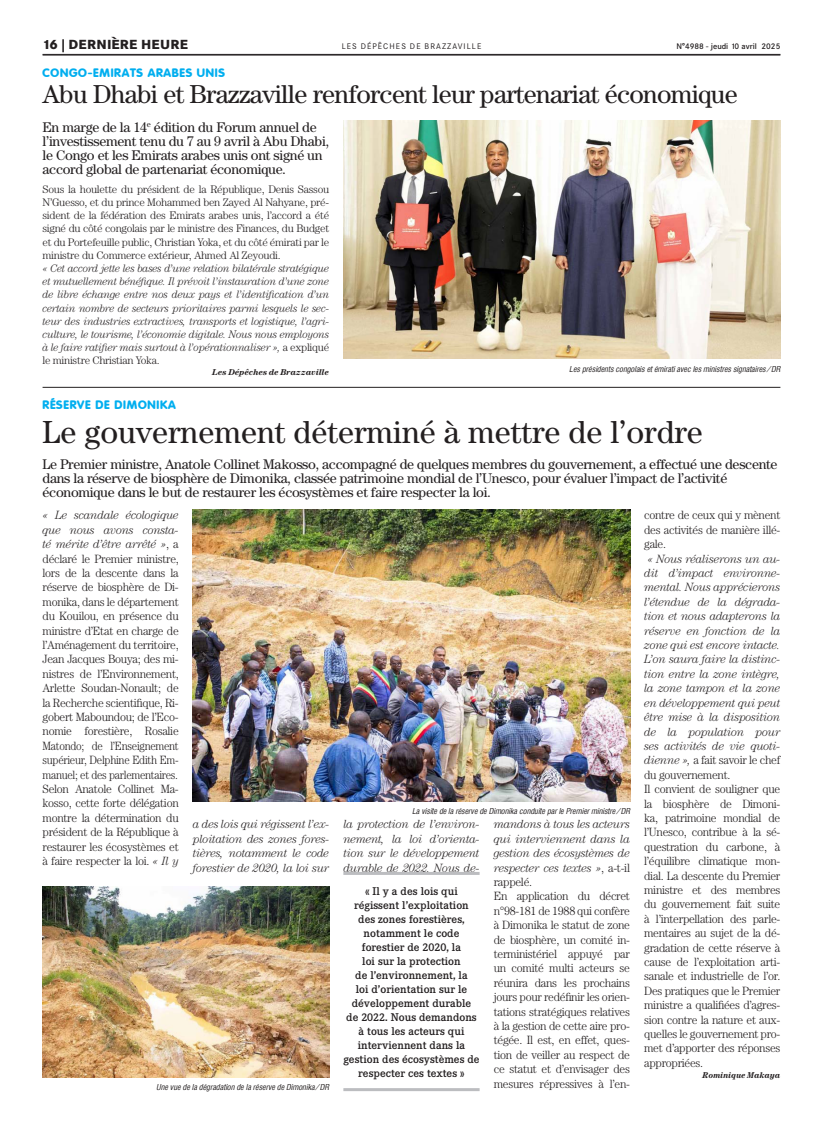
<style>
.page{position:relative;width:823px;height:1134px;background:#fff}
.page>*{position:absolute;margin:0;border:0;box-sizing:border-box;transform-origin:0 0}
.t1{font:32px "Century";color:#231f20}
.t2{font:26px "Century";letter-spacing:-.025em;color:#231f20}
.t3{font:14px/14px "Century";letter-spacing:-.02em;color:#231f20}
.t4{font:800 13px "Corporate SBQ";letter-spacing:.02em;color:#231f20}
.t5{font:300 12px/14.4px "Century";letter-spacing:-.025em;color:#231f20;text-align:justify;scale:.96 1}
.t6{font:italic 300 12px/14.4px "Century";letter-spacing:-.025em;color:#231f20;text-align:justify;scale:.96 1}
.t7{font:800 12px "Corporate Rounded";letter-spacing:.06em;color:#00aeef}
.t8{font:italic 300 11px/13.2px "Century";letter-spacing:-.025em;color:#231f20;text-align:justify;scale:.95 1}
.t9{font:300 11px/13.2px "Century";letter-spacing:-.025em;color:#231f20;text-align:justify}
.t10{font:500 11px/14px "Corporate EBQ";color:#231f20;text-align:center}
.t11{font:italic 700 8.5px "Century";color:#231f20}
.t12{font:italic 700 8.5px "Century";color:#231f20;scale:.96 1}
.t13{font:italic 8px "Corporate Condensed";color:#231f20}
.t14{font:8px "Corporate SBQ";letter-spacing:.135em;color:#231f20}
.t15{font:500 8px "Corporate SBQ";color:#231f20}
.s1{font-style:normal}
.s2{font-style:italic}
</style>
<div class="page">
<hr style="left:43px;top:54px;width:737px;height:1px;background:#231f20">
<hr style="left:43px;top:55px;width:737px;height:1px;background:#231f20">
<img style="left:343px;top:121px;width:437px;height:238px">
<hr style="left:43px;top:387px;width:737px;height:1px;background:#231f20">
<hr style="left:343px;top:872px;width:136px;height:3px;background:#bcbdc0">
<hr style="left:343px;top:1088px;width:136px;height:3px;background:#bcbdc0">
<img style="left:193px;top:510px;width:436px;height:291px">
<img style="left:43px;top:886px;width:286px;height:191px">
<p class="t4" style="left:43px;top:36px;width:147px">16 | DERNIÈRE HEURE</p>
<p class="t14" style="left:341px;top:41px;width:141px">LES DÉPÊCHES DE BRAZZAVILLE</p>
<p class="t15" style="left:676px;top:42px;width:105px">N°4988 - jeudi 10 avril 2025</p>
<p class="t7" style="left:43px;top:66px;width:184px">CONGO-EMIRATS ARABES UNIS</p>
<h2 class="t2" style="left:43px;top:79px;width:696px">Abu Dhabi et Brazzaville renforcent leur partenariat économique</h2>
<p class="t3" style="left:43px;top:120px;width:288px">En marge de la 14<sup>e</sup> édition du Forum annuel de l’investissement tenu du 7 au 9 avril à Abu Dhabi, le Congo et les Emirats arabes unis ont signé un accord global de partenariat économique.</p>
<p class="t9" style="left:43px;top:182px;width:288px">Sous la houlette du président de la République, Denis Sassou N’Guesso, et du prince Mohammed ben Zayed Al Nahyane, pré&shy;sident de la fédération des Emirats arabes unis, l’accord a été signé du côté congolais par le ministre des Finances, du Budget et du Portefeuille public, Christian Yoka, et du côté émirati par le ministre du Commerce extérieur, Ahmed Al Zeyoudi.</p>
<p class="t8" style="left:43px;top:262px;width:303px">« Cet accord jette les bases d’une relation bilatérale stratégique et mutuellement bénéfique. Il prévoit l’instauration d’une zone de libre échange entre nos deux pays et l’identification d’un certain nombre de secteurs prioritaires parmi lesquels le sec&shy;teur des industries extractives, transports et logistique, l’agri&shy;culture, le tourisme, l’économie digitale. Nous nous employons à le faire ratifier mais surtout à l’opérationnaliser », <span class="s1">a expliqué le ministre Christian Yoka.</span></p>
<p class="t11" style="left:212px;top:368px;width:118px">Les Dépêches de Brazzaville</p>
<p class="t13" style="left:569px;top:364px;width:212px">Les présidents congolais et émirati avec les ministres signataires / DR</p>
<p class="t7" style="left:43px;top:398px;width:135px">RÉSERVE DE DIMONIKA</p>
<h1 class="t1" style="left:43px;top:414px;width:661px">Le gouvernement déterminé à mettre de l’ordre</h1>
<p class="t3" style="left:43px;top:457px;width:736px">Le Premier ministre, Anatole Collinet Makosso, accompagné de quelques membres du gouvernement, a effectué une descente dans la réserve de biosphère de Dimonika, classée patrimoine mondial de l’Unesco, pour évaluer l’impact de l’activité économique dans le but de restaurer les écosystèmes et faire respecter la loi.</p>
<p class="t5" style="left:43px;top:508px;width:143px"><span class="s2">« Le scandale écologique que nous avons consta&shy;té mérite d’être arrêté »</span>, a déclaré le Premier ministre, lors de la descente dans la réserve de biosphère de Di&shy;monika, dans le département du Kouilou, en présence du ministre d’Etat en charge de l’Aménagement du territoire, Jean Jacques Bouya; des mi&shy;nistres de l’Environnement, Arlette Soudan-Nonault; de la Recherche scientifique, Ri&shy;gobert Maboundou; de l’Eco&shy;nomie forestière, Rosalie Matondo; de l’Enseignement supérieur, Delphine Edith Em&shy;manuel; et des parlementaires.<br>Selon Anatole Collinet Ma&shy;kosso, cette forte délégation montre la détermination du président de la République à restaurer les écosystèmes et à faire respecter la loi. <span class="s2">« Il y</span></p>
<p class="t13" style="left:412px;top:806px;width:219px">La visite de la réserve de Dimonika conduite par le Premier ministre / DR</p>
<p class="t6" style="left:193px;top:817px;width:143px">a des lois qui régissent l’ex&shy;ploitation des zones fores&shy;tières, notamment le code forestier de 2020, la loi sur</p>
<p class="t6" style="left:343px;top:817px;width:143px">la protection de l’environ&shy;nement, la loi d’orienta&shy;tion sur le développement durable de 2022. Nous de-</p>
<p class="t5" style="left:493px;top:817px;width:143px;text-align:left"><span class="s2">mandons à tous les acteurs qui interviennent dans la gestion des écosystèmes de respecter ces textes »</span>, a-t-il rappelé.<br>En application du décret n°98-181 de 1988 qui confère à Dimonika le statut de zone de biosphère, un comité in&shy;terministériel appuyé par un comité multi acteurs se réunira dans les prochains jours pour redéfinir les orien&shy;tations stratégiques relatives à la gestion de cette aire pro&shy;tégée. Il est, en effet, ques&shy;tion de veiller au respect de ce statut et d’envisager des mesures répressives à l’en-</p>
<p class="t10" style="left:343px;top:884px;width:138px">« Il y a des lois qui régissent l’exploitation<br>des zones forestières, notamment le code forestier de 2020, la<br>loi sur la protection<br>de l’environnement, la<br>loi d’orientation sur le développement durable<br>de 2022. Nous demandons à tous les acteurs qui interviennent dans la gestion des écosystèmes de respecter ces textes »</p>
<p class="t13" style="left:156px;top:1082px;width:174px">Une vue de la dégradation de la réserve de Dimonika / DR</p>
<p class="t5" style="left:643px;top:508px;width:143px">contre de ceux qui y mènent des activités de manière illé&shy;gale.</p>
<p class="t5" style="left:643px;top:551px;width:143px;text-align:left"><span class="s2">« Nous réaliserons un au&shy;dit d’impact environne&shy;mental. Nous apprécierons l’étendue de la dégrada&shy;tion et nous adapterons la réserve en fonction de la zone qui est encore intacte.<br>L’on saura faire la distinc&shy;tion entre la zone intègre, la zone tampon et la zone en développement qui peut être mise à la disposition de la population pour ses activités de vie quoti&shy;dienne »,</span> a fait savoir le chef du gouvernement.<br>Il convient de souligner que la biosphère de Dimoni&shy;ka, patrimoine mondial de l’Unesco, contribue à la sé&shy;questration du carbone, à l’équilibre climatique mon&shy;dial. La descente du Premier ministre et des membres du gouvernement fait suite à l’interpellation des parle&shy;mentaires au sujet de la dé&shy;gradation de cette réserve à cause de l’exploitation arti&shy;sanale et industrielle de l’or.<br>Des pratiques que le Premier ministre a qualifiées d’agres&shy;sion contre la nature et aux&shy;quelles le gouvernement pro&shy;met d’apporter des réponses appropriées.</p>
<p class="t12" style="left:702px;top:1070px;width:82px">Rominique Makaya</p>
</div>
